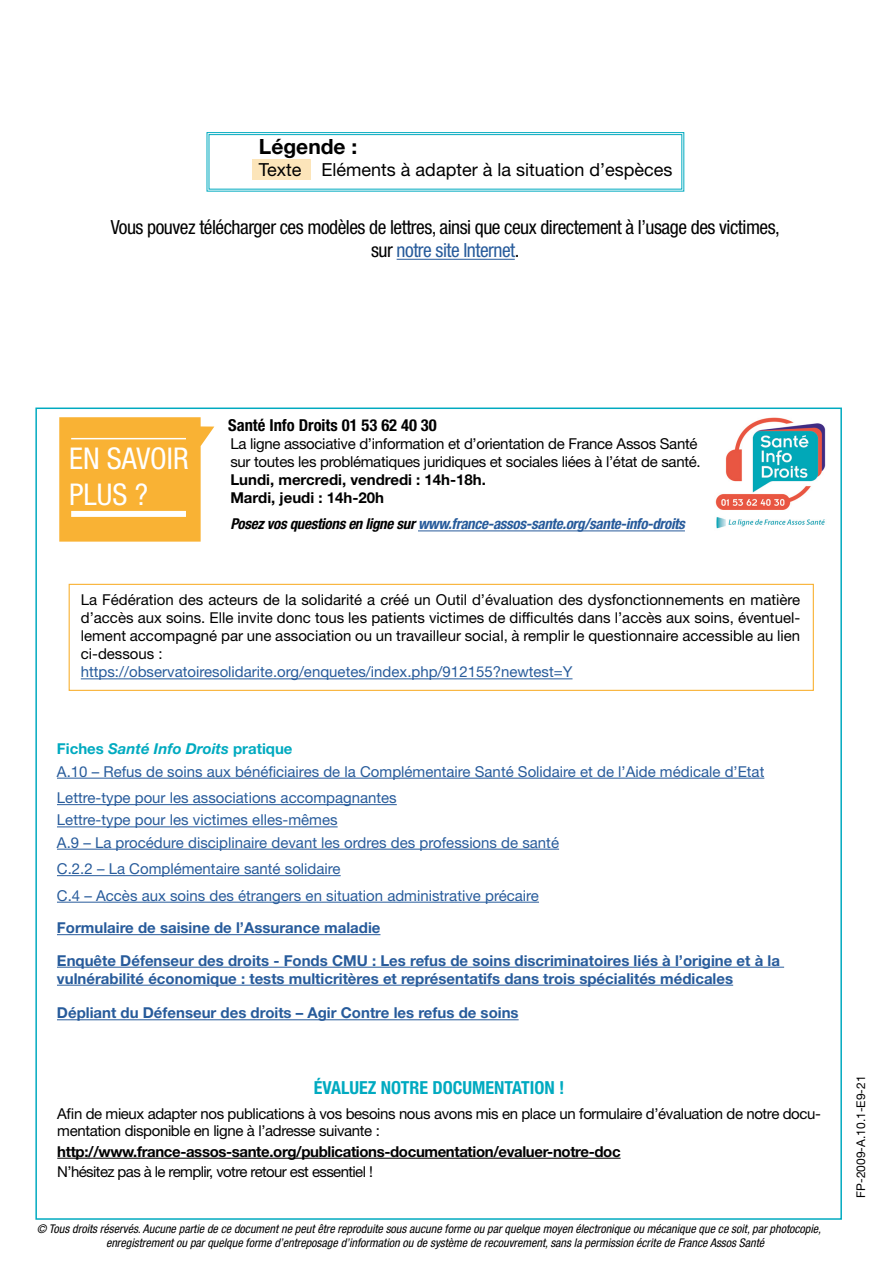
<style>
.page{position:relative;width:893px;height:1263px;background:#fff}
.page>*{position:absolute;margin:0;border:0;box-sizing:border-box;transform-origin:0 0}
.t1{font:condensed 30px/36px "Helvetica Neue LT Std";color:#fff}
.t2{font:700 21px "Helvetica Neue LT Std";color:#000}
.t3{font:condensed 19.5px/23.4px "Helvetica Neue LT Std";letter-spacing:-.025em;color:#000;text-align:center}
.t4{font:18px "Helvetica Neue LT Std";color:#000}
.t5{font:700 condensed 18px "Helvetica Neue LT Std";color:#00aac0}
.t6{font:700 condensed 16.5px "Helvetica Neue LT Std";color:#000}
.t7{font:15px/18px "Helvetica Neue LT Std";letter-spacing:-.025em;color:#000}
.t8{font:15px/22.2px "Helvetica Neue LT Std";color:#275b9b}
.t9{font:700 15px/32.5px "Helvetica Neue LT Std";color:#275b9b}
.t10{font:700 15px "Helvetica Neue LT Std";letter-spacing:-.025em;color:#000}
.t11{font:italic 700 condensed 15px "Helvetica Neue LT Std";letter-spacing:-.02em;color:#275b9b}
.t12{font:700 15px/18px "Helvetica Neue LT Std";color:#000}
.t13{font:italic condensed 12px/14.4px "Helvetica Neue LT Std";color:#000}
.t14{font:12px "Helvetica Neue LT Std";color:#000}
.s1{color:#275b9b}
.s2{color:#000}
.s3{font-weight:700;color:#00aac0}
.s4{font-weight:700;font-style:italic;color:#00aac0}
</style>
<div class="page">
<div style="left:35px;top:407px;width:807px;height:813px;background:#fff;border:2px solid #00aac0"></div>
<img style="left:715px;top:417px;width:111px;height:112px">
<hr style="left:57px;top:778px;width:707px;height:1px;background:#275b9b">
<hr style="left:57px;top:804px;width:340px;height:1px;background:#275b9b">
<hr style="left:57px;top:826px;width:281px;height:1px;background:#275b9b">
<hr style="left:57px;top:849px;width:502px;height:1px;background:#275b9b">
<hr style="left:57px;top:875px;width:284px;height:1px;background:#275b9b">
<hr style="left:57px;top:902px;width:482px;height:1px;background:#275b9b">
<hr style="left:57px;top:934px;width:323px;height:1px;background:#275b9b">
<hr style="left:57px;top:967px;width:727px;height:1px;background:#275b9b">
<hr style="left:57px;top:985px;width:676px;height:1px;background:#275b9b">
<hr style="left:57px;top:1019px;width:462px;height:1px;background:#275b9b">
<hr style="left:418px;top:530px;width:267px;height:1px;background:#275b9b">
<svg style="left:59px;top:417px;width:155px;height:125px;background:#f9b946"></svg>
<hr style="left:71px;top:438px;width:115px;height:1px;background:#fff">
<div style="left:71px;top:511px;width:115px;height:6px;background:#fff"></div>
<hr style="left:81px;top:678px;width:491px;height:1px;background:#275b9b">
<hr style="left:57px;top:1158px;width:564px;height:1px;background:#000">
<svg style="left:206px;top:132px;width:479px;height:60px"></svg>
<div style="left:208px;top:134px;width:474px;height:56px;border:1px solid #00aac0"></div>
<hr style="left:397px;top:259px;width:118px;height:1px;background:#275b9b">
<div style="left:69px;top:584px;width:745px;height:107px;border:1px solid #f9b234"></div>
<h2 class="t2" style="left:259px;top:134px;width:100px">Légende :</h2>
<p class="t4" style="left:259px;top:158px;width:415px">Texte Eléments à adapter à la situation d’espèces</p>
<h3 class="t3" style="left:111px;top:215px;width:671px">Vous pouvez télécharger ces modèles de lettres, ainsi que ceux directement à l’usage des victimes, sur <span class="s1">notre site Internet</span>.</h3>
<h1 class="t1" style="left:69px;top:440px;width:121px">EN SAVOIR<br>PLUS ?</h1>
<p class="t6" style="left:228px;top:415px;width:210px">Santé Info Droits 01 53 62 40 30</p>
<p class="t7" style="left:230px;top:434px;width:472px">La ligne associative d’information et d’orientation de France Assos Santé sur toutes les problématiques juridiques et sociales liées à l’état de santé.</p>
<p class="t12" style="left:230px;top:470px;width:257px">Lundi, mercredi, vendredi : 14h-18h.<br>Mardi, jeudi : 14h-20h</p>
<p class="t11" style="left:230px;top:515px;width:456px"><span class="s2">Posez vos questions en ligne sur</span> www.france-assos-sante.org/sante-info-droits</p>
<p class="t7" style="left:81px;top:591px;width:721px;text-align:justify">La Fédération des acteurs de la solidarité a créé un Outil d’évaluation des dysfonctionnements en matière d’accès aux soins. Elle invite donc tous les patients victimes de difficultés dans l’accès aux soins, éventuel&shy;lement accompagné par une association ou un travailleur social, à remplir le questionnaire accessible au lien ci-dessous :</p>
<p class="t8" style="left:81px;top:661px;width:493px">https://observatoiresolidarite.org/enquetes/index.php/912155?newtest=Y</p>
<p class="t8" style="left:57px;top:738px;width:709px"><span class="s3">Fiches</span> <span class="s4">Santé Info Droits</span> <span class="s3">pratique<br></span>A.10 – Refus de soins aux bénéficiaires de la Complémentaire Santé Solidaire et de l’Aide médicale d’Etat</p>
<p class="t8" style="left:57px;top:786px;width:504px">Lettre-type pour les associations accompagnantes<br>Lettre-type pour les victimes elles-mêmes<br>A.9 – La procédure disciplinaire devant les ordres des professions de santé</p>
<p class="t8" style="left:57px;top:855px;width:484px;line-height:26.5px">C.2.2 – La Complémentaire santé solidaire<br>C.4 – Accès aux soins des étrangers en situation administrative précaire</p>
<p class="t9" style="left:57px;top:911px;width:724px">Formulaire de saisine de l’Assurance maladie<br>Enquête Défenseur des droits - Fonds CMU : Les refus de soins discriminatoires liés à l’origine et à la</p>
<p class="t9" style="left:57px;top:962px;width:678px">vulnérabilité économique : tests multicritères et représentatifs dans trois spécialités médicales</p>
<p class="t9" style="left:57px;top:996px;width:463px">Dépliant du Défenseur des droits – Agir Contre les refus de soins</p>
<p class="t5" style="left:314px;top:1077px;width:252px">ÉVALUEZ NOTRE DOCUMENTATION !</p>
<p class="t7" style="left:57px;top:1106px;width:765px;line-height:16.5px">Afin de mieux adapter nos publications à vos besoins nous avons mis en place un formulaire d’évaluation de notre docu&shy;mentation disponible en ligne à l’adresse suivante :</p>
<p class="t10" style="left:57px;top:1142px;width:565px">http://www.france-assos-sante.org/publications-documentation/evaluer-notre-doc</p>
<p class="t7" style="left:57px;top:1163px;width:317px">N’hésitez pas à le remplir, votre retour est essentiel !</p>
<p class="t13" style="left:106px;top:1221px;width:717px;text-indent:-69px">© Tous droits réservés. Aucune partie de ce document ne peut être reproduite sous aucune forme ou par quelque moyen électronique ou mécanique que ce soit, par photocopie, enregistrement ou par quelque forme d’entreposage d’information ou de système de recouvrement, sans la permission écrite de France Assos Santé</p>
<p class="t14" style="left:854px;top:1197px;width:123px;rotate:-90deg">FP-2009-A.10.1-E9-21</p>
</div>
